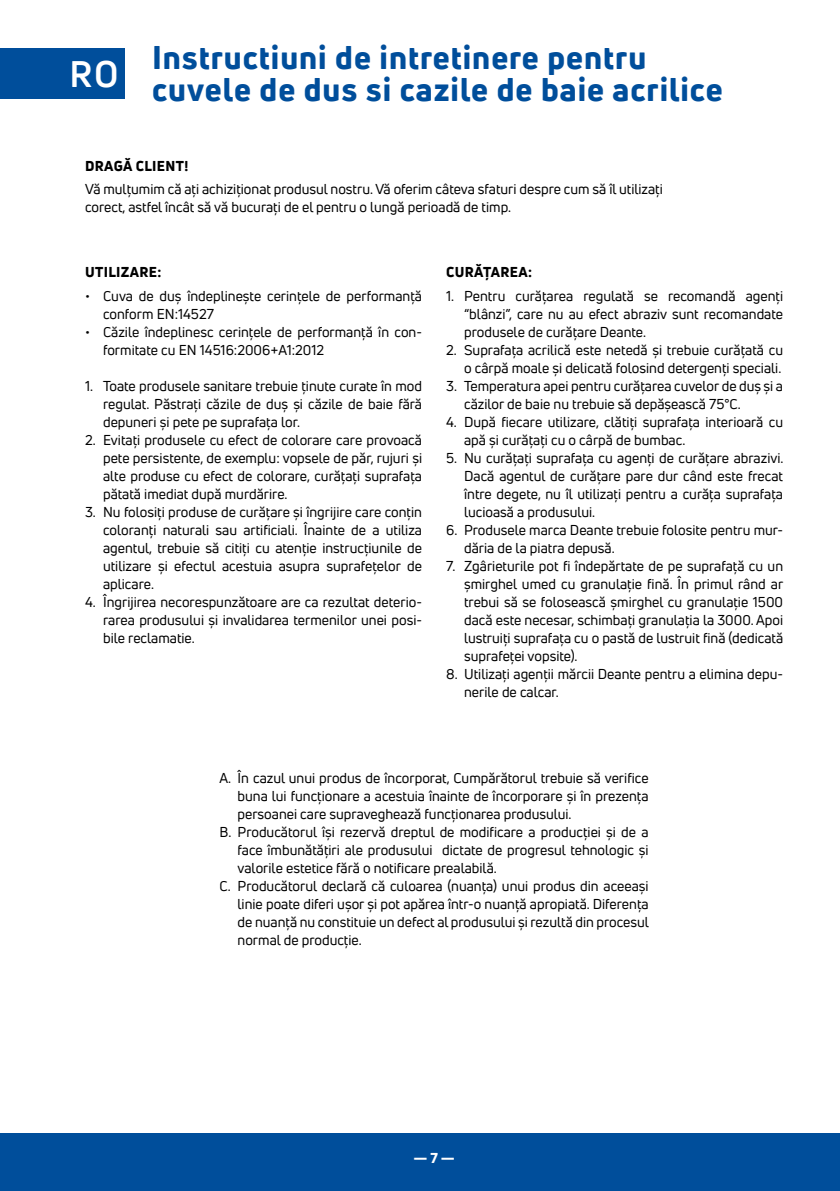
<style>
.page{position:relative;width:840px;height:1191px;background:#fff}
.page>*{position:absolute;margin:0;border:0;box-sizing:border-box;transform-origin:0 0}
.TYTUL{font:700 36px "Uni Neue";color:#fff}
.TYTUL-2{font:800 32px/32px "Uni Neue";letter-spacing:.03em;color:#004e9b}
.TEXT{font:14px/18px "Uni Neue";color:#000;text-align:justify}
.PODTYTUL{font:800 14px "Uni Neue";letter-spacing:.025em;color:#000}
.t1{font:800 14px "Uni Neue";color:#fff}
</style>
<div class="page">
<div style="left:0;top:1133px;width:839px;height:58px;background:#004e9b"></div>
<div style="left:0;top:48px;width:125px;height:51px;background:#004e9b"></div>
<p class="TYTUL" style="left:69px;top:52px;width:51px">RO</p>
<p class="TYTUL-2" style="left:152px;top:41px;width:571px">Instructiuni de intretinere pentru cuvele de dus si cazile de baie acrilice</p>
<p class="PODTYTUL" style="left:85px;top:156px;width:105px">DRAGĂ CLIENT!</p>
<p class="TEXT" style="left:85px;top:180px;width:579px">Vă mulțumim că ați achiziționat produsul nostru. Vă oferim câteva sfaturi despre cum să îl utilizați corect, astfel încât să vă bucurați de el pentru o lungă perioadă de timp.</p>
<p class="PODTYTUL" style="left:85px;top:262px;width:78px">UTILIZARE:</p>
<p class="TEXT" style="left:103px;top:286px;width:320px;text-indent:-18px">• Cuva de duș îndeplinește cerințele de performanță conform EN:14527</p>
<p class="TEXT" style="left:103px;top:322px;width:320px;text-indent:-18px">• Căzile îndeplinesc cerințele de performanță în con&shy;formitate cu EN 14516:2006+A1:2012</p>
<p class="TEXT" style="left:103px;top:376px;width:320px;text-indent:-18px">1. Toate produsele sanitare trebuie ținute curate în mod regulat. Păstrați căzile de duș și căzile de baie fără depuneri și pete pe suprafața lor.</p>
<p class="TEXT" style="left:103px;top:430px;width:320px;text-indent:-18px">2. Evitați produsele cu efect de colorare care provoacă pete persistente, de exemplu: vopsele de păr, rujuri și alte produse cu efect de colorare, curățați suprafața pătată imediat după murdărire.</p>
<p class="TEXT" style="left:103px;top:502px;width:320px;text-indent:-18px">3. Nu folosiți produse de curățare și îngrijire care conțin coloranți naturali sau artificiali. Înainte de a utiliza agentul, trebuie să citiți cu atenție instrucțiunile de utilizare și efectul acestuia asupra suprafețelor de aplicare.</p>
<p class="TEXT" style="left:103px;top:592px;width:320px;text-indent:-18px">4. Îngrijirea necorespunzătoare are ca rezultat deterio&shy;rarea produsului și invalidarea termenilor unei posi&shy;bile reclamatie.</p>
<p class="PODTYTUL" style="left:446px;top:262px;width:87px">CURĂȚAREA:</p>
<p class="TEXT" style="left:464px;top:286px;width:320px;text-indent:-18px">1. Pentru curățarea regulată se recomandă agenți “blânzi”, care nu au efect abraziv sunt recomandate produsele de curățare Deante.</p>
<p class="TEXT" style="left:446px;top:340px;width:338px;text-align:right">2. Suprafața acrilică este netedă și trebuie curățată cu o cârpă moale și delicată folosind detergenți speciali.</p>
<p class="TEXT" style="left:464px;top:376px;width:320px;text-indent:-18px">3. Temperatura apei pentru curățarea cuvelor de duș și a căzilor de baie nu trebuie să depășească 75°C.</p>
<p class="TEXT" style="left:464px;top:412px;width:320px;text-indent:-18px">4. După fiecare utilizare, clătiți suprafața interioară cu apă și curățați cu o cârpă de bumbac.</p>
<p class="TEXT" style="left:464px;top:448px;width:320px;text-indent:-18px">5. Nu curățați suprafața cu agenți de curățare abrazivi.<br>Dacă agentul de curățare pare dur când este frecat între degete, nu îl utilizați pentru a curăța suprafața lucioasă a produsului.</p>
<p class="TEXT" style="left:464px;top:520px;width:320px;text-indent:-18px">6. Produsele marca Deante trebuie folosite pentru mur&shy;dăria de la piatra depusă.</p>
<p class="TEXT" style="left:464px;top:556px;width:320px;text-indent:-18px">7. Zgârieturile pot fi îndepărtate de pe suprafață cu un șmirghel umed cu granulație fină. În primul rând ar trebui să se folosească șmirghel cu granulație 1500 dacă este necesar, schimbați granulația la 3000. Apoi lustruiți suprafața cu o pastă de lustruit fină (dedicată suprafeței vopsite).</p>
<p class="TEXT" style="left:464px;top:664px;width:320px;text-indent:-18px">8. Utilizați agenții mărcii Deante pentru a elimina depu&shy;nerile de calcar.</p>
<p class="TEXT" style="left:237px;top:769px;width:412px;text-indent:-18px">A. În cazul unui produs de încorporat, Cumpărătorul trebuie să verifice buna lui funcționare a acestuia înainte de încorporare și în prezența persoanei care supraveghează funcționarea produsului.</p>
<p class="TEXT" style="left:237px;top:823px;width:412px;text-indent:-18px">B. Producătorul își rezervă dreptul de modificare a producției și de a face îmbunătățiri ale produsului dictate de progresul tehnologic și valorile estetice fără o notificare prealabilă.</p>
<p class="TEXT" style="left:237px;top:877px;width:412px;text-indent:-18px">C. Producătorul declară că culoarea (nuanța) unui produs din aceeași linie poate diferi ușor și pot apărea într-o nuanță apropiată. Diferența de nuanță nu constituie un defect al produsului și rezultă din procesul normal de producție.</p>
<p class="t1" style="left:413px;top:1148px;width:43px">— 7 —</p>
</div>
